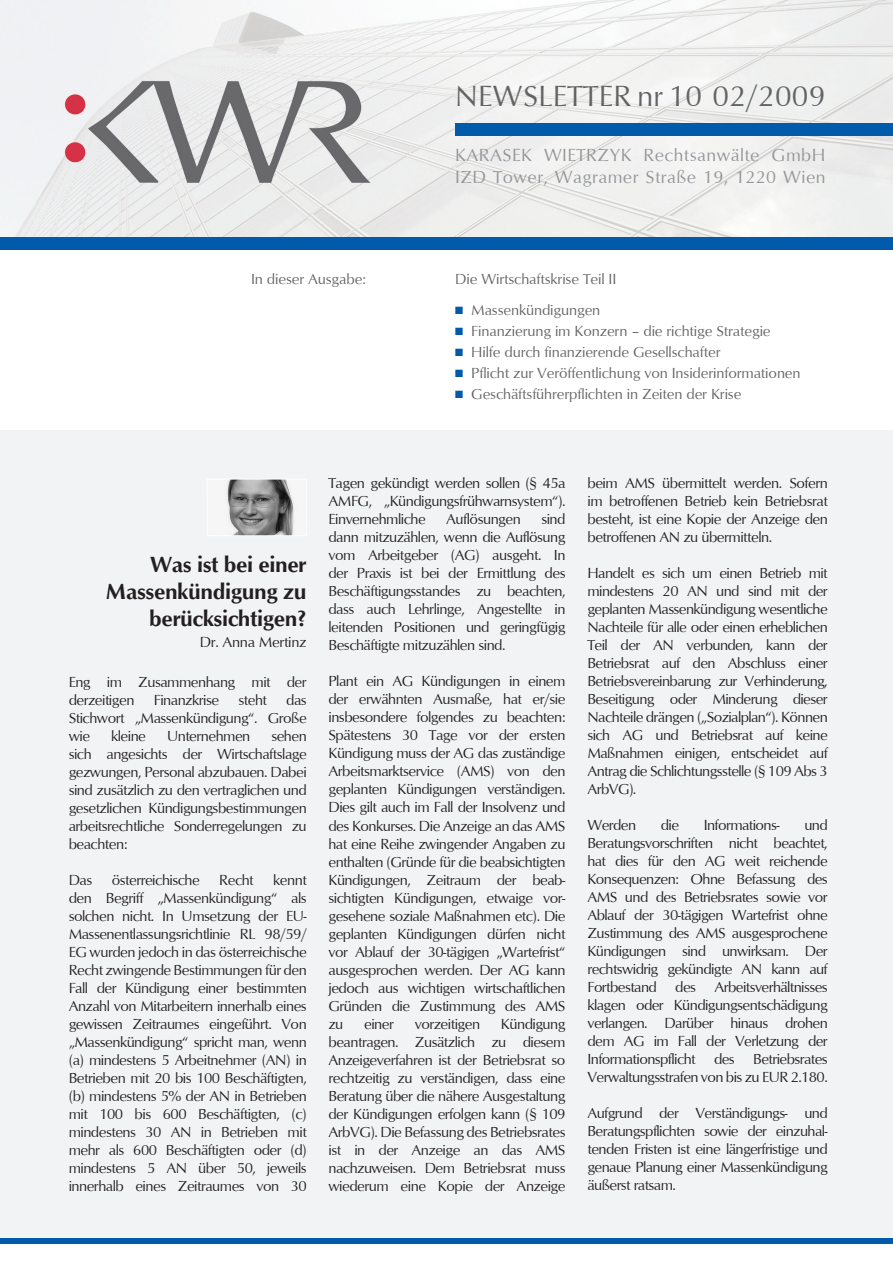
<style>
.page{position:relative;width:893px;height:1263px;background:#fff}
.page>*{position:absolute;margin:0;border:0;box-sizing:border-box;transform-origin:0 0}
.t1{font:30px "Optimum";letter-spacing:.01em;color:#636366}
.t2{font:700 22.5px/27px "Optimum";letter-spacing:-.02em;color:#231f20;text-align:right}
.t3{font:18px/22.5px "Optimum";letter-spacing:.025em;color:#939598}
.t4{font:15px/18px "Optimum";letter-spacing:-.035em;color:#231f20;text-align:justify}
.t5{font:15px "Optimum";letter-spacing:-.01em;color:#636366}
.s1{color:#015aaa}
</style>
<div class="page">
<img style="left:1px;top:0;width:892px;height:237px">
<div style="left:0;top:431px;width:893px;height:810px;background:#f2f3f4"></div>
<div style="left:1px;top:237px;width:892px;height:13px;background:#015aaa"></div>
<div style="left:455px;top:123px;width:438px;height:13px;background:#015aaa"></div>
<div style="left:0;top:1239px;width:893px;height:5px;background:#015aaa"></div>
<img style="left:227px;top:481px;width:67px;height:53px">
<div style="left:207px;top:479px;width:100px;height:57px;border:1px solid #fff"></div>
<h1 class="t1" style="left:455px;top:78px;width:372px">NEWSLETTER nr 10 02/2009</h1>
<p class="t5" style="left:251px;top:270px;width:116px">In dieser Ausgabe:</p>
<p class="t3" style="left:455px;top:143px;width:372px">KARASEK WIETRZYK Rechtsanwälte GmbH<br>IZD Tower, Wagramer Straße 19, 1220 Wien</p>
<p class="t5" style="left:455px;top:270px;width:163px">Die Wirtschaftskrise Teil II</p>
<p class="t5" style="left:455px;top:301px;width:147px"><span class="s1">■</span> Massenkündigungen</p>
<p class="t5" style="left:455px;top:322px;width:317px"><span class="s1">■</span> Finanzierung im Konzern – die richtige Strategie</p>
<p class="t5" style="left:455px;top:343px;width:267px"><span class="s1">■</span> Hilfe durch finanzierende Gesellschafter</p>
<p class="t5" style="left:455px;top:364px;width:347px"><span class="s1">■</span> Pflicht zur Veröffentlichung von Insiderinformationen</p>
<p class="t5" style="left:455px;top:385px;width:288px"><span class="s1">■</span> Geschäftsführerpflichten in Zeiten der Krise</p>
<h2 class="t2" style="left:106px;top:550px;width:203px">Was ist bei einer<br>Massenkündigung zu berücksichtigen?</h2>
<p class="t4" style="left:200px;top:632px;width:108px">Dr. Anna Mertinz</p>
<p class="t4" style="left:69px;top:672px;width:240px">Eng im Zusammenhang mit der derzeitigen</p>
<p class="t4" style="left:69px;top:690px;width:240px;text-indent:218px">das Stichwort „Massenkündigung“. Große wie</p>
<p class="t4" style="left:154px;top:690px;width:67px">Finanzkrise</p>
<p class="t4" style="left:238px;top:690px;width:30px">steht</p>
<p class="t4" style="left:69px;top:726px;width:240px;text-indent:203px">sehen sich angesichts der Wirtschaftslage gezwungen, Personal abzubauen. Dabei sind zusätzlich zu den vertraglichen und gesetzlichen Kündigungsbestimmungen arbeitsrechtliche Sonderregelungen zu beachten:</p>
<p class="t4" style="left:69px;top:870px;width:25px">Das</p>
<p class="t4" style="left:112px;top:870px;width:90px">österreichische</p>
<p class="t4" style="left:219px;top:870px;width:36px">Recht</p>
<p class="t4" style="left:111px;top:726px;width:36px">kleine</p>
<p class="t4" style="left:167px;top:726px;width:85px">Unternehmen</p>
<p class="t4" style="left:69px;top:870px;width:240px;text-indent:205px">kennt den Begriff „Massenkündigung“ als solchen nicht. In Umsetzung der EU-Massenentlassungsrichtlinie RL 98/59/ EG wurden jedoch in das österreichische Recht zwingende Bestimmungen für den Fall der Kündigung einer bestimmten Anzahl von Mitarbeitern innerhalb eines gewissen Zeitraumes eingeführt. Von „Massenkündigung“ spricht man, wenn (a) mindestens 5 Arbeitnehmer (AN) in Betrieben mit 20 bis 100 Beschäftigten, (b) mindestens 5% der AN in Betrieben mit 100 bis 600 Beschäftigten, (c) mindestens 30 AN in Betrieben mit mehr als 600 Beschäftigten oder (d) mindestens 5 AN über 50, jeweils innerhalb eines Zeitraumes von 30</p>
<p class="t4" style="left:328px;top:474px;width:239px">Tagen gekündigt werden sollen (§ 45a AMFG, „Kündigungsfrühwarnsystem“).<br>Einvernehmliche</p>
<p class="t4" style="left:446px;top:510px;width:76px">Auflösungen</p>
<p class="t4" style="left:328px;top:510px;width:239px;text-indent:213px">sind dann mitzuzählen, wenn die Auflösung vom Arbeitgeber (AG) ausgeht. In der Praxis ist bei der Ermittlung des Beschäftigungsstandes zu beachten, dass auch Lehrlinge, Angestellte in leitenden Positionen und geringfügig Beschäftigte mitzuzählen sind.</p>
<p class="t4" style="left:328px;top:672px;width:239px">Plant ein AG Kündigungen in einem der erwähnten Ausmaße, hat er/sie insbesondere folgendes zu beachten:<br>Spätestens 30 Tage vor der ersten Kündigung muss der AG das zuständige Arbeitsmarktservice (AMS) von den geplanten Kündigungen verständigen.<br>Dies gilt auch im Fall der Insolvenz und des Konkurses. Die Anzeige an das AMS hat eine Reihe zwingender Angaben zu enthalten (Gründe für die beabsichtigten Kündigungen, Zeitraum der beab&shy;sichtigten Kündigungen, etwaige vor&shy;gesehene soziale Maßnahmen etc). Die geplanten Kündigungen dürfen nicht vor Ablauf der 30-tägigen „Wartefrist“ ausgesprochen werden. Der AG kann jedoch aus wichtigen wirtschaftlichen Gründen die Zustimmung des AMS zu</p>
<p class="t4" style="left:328px;top:1014px;width:239px;text-indent:172px">Kündigung beantragen. Zusätzlich zu diesem Anzeigeverfahren ist der Betriebsrat so rechtzeitig zu verständigen, dass eine Beratung über die nähere Ausgestaltung der Kündigungen erfolgen kann (§ 109<br>ArbVG). Die Befassung des Betriebsrates ist in der Anzeige an das AMS nachzuweisen. Dem Betriebsrat muss wiederum eine Kopie der Anzeige</p>
<p class="t4" style="left:364px;top:1014px;width:31px">einer</p>
<p class="t4" style="left:415px;top:1014px;width:67px">vorzeitigen</p>
<p class="t4" style="left:587px;top:473px;width:242px">beim AMS übermittelt werden. Sofern im betroffenen Betrieb kein Betriebsrat besteht, ist eine Kopie der Anzeige den betroffenen AN zu übermitteln.</p>
<p class="t4" style="left:587px;top:563px;width:242px">Handelt es sich um einen Betrieb mit mindestens 20 AN und sind mit der geplanten Massenkündigung wesentliche Nachteile für alle oder einen erheblichen Teil der AN verbunden, kann der Betriebsrat auf den Abschluss einer Betriebsvereinbarung zur Verhinderung, Beseitigung oder Minderung dieser Nachteile drängen („Sozialplan“). Können sich AG und Betriebsrat auf keine Maßnahmen einigen, entscheidet auf Antrag die Schlichtungsstelle (§ 109 Abs 3<br>ArbVG).</p>
<p class="t4" style="left:587px;top:815px;width:50px">Werden</p>
<p class="t4" style="left:661px;top:815px;width:20px">die</p>
<p class="t4" style="left:704px;top:815px;width:78px">Informations-</p>
<p class="t4" style="left:587px;top:815px;width:242px;text-indent:217px">und Beratungsvorschriften nicht beachtet, hat dies für den AG weit reichende Konsequenzen: Ohne Befassung des AMS und des Betriebsrates sowie vor Ablauf der 30-tägigen Wartefrist ohne Zustimmung des AMS ausgesprochene Kündigungen sind unwirksam. Der rechtswidrig gekündigte AN kann auf Fortbestand des Arbeitsverhältnisses klagen oder Kündigungsentschädigung verlangen. Darüber hinaus drohen dem AG im Fall der Verletzung der Informationspflicht des Betriebsrates Verwaltungsstrafen von bis zu EUR 2.180.</p>
<p class="t4" style="left:587px;top:1103px;width:242px">Aufgrund der Verständigungs- und Beratungspflichten sowie der einzuhal&shy;tenden Fristen ist eine längerfristige und genaue Planung einer Massenkündigung äußerst ratsam.</p>
</div>
